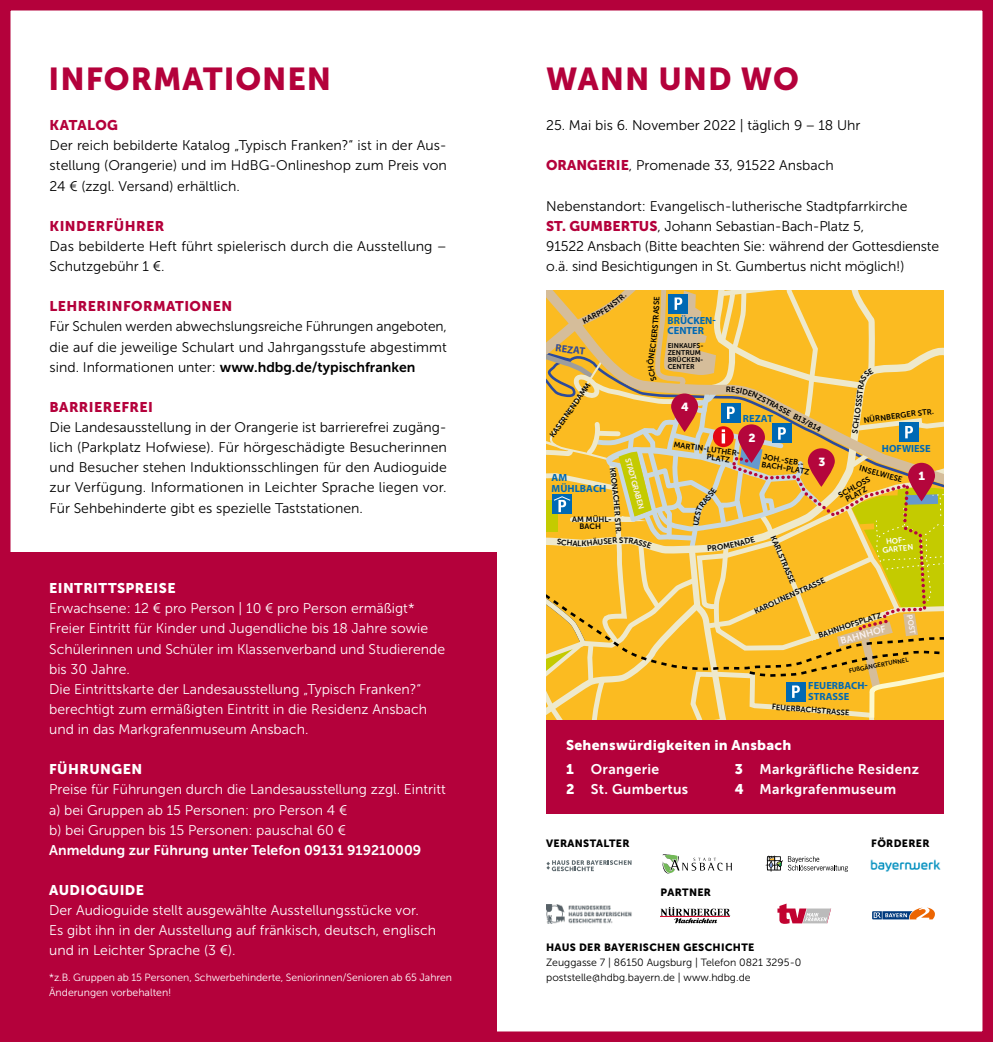
<style>
.page{position:relative;width:993px;height:1042px;background:#fff}
.page>*{position:absolute;margin:0;border:0;box-sizing:border-box;transform-origin:0 0}
.t1{font:31.5px "Museo Sans 900";letter-spacing:.03em;color:#b4013b}
.t2{font:14px/20.1px "Museo Sans 300";color:#000}
.t3{font:14px/20.1px "Museo Sans 300";color:#fff}
.t4{font:14px/20.1px "Museo Sans 700";letter-spacing:.02em;color:#fff}
.t5{font:14px "Museo Sans 900";letter-spacing:.025em;color:#fff}
.t6{font:14px "Museo Sans 900";letter-spacing:.03em;color:#b4013b}
.t7{font:14px "Museo Sans 700";color:#000}
.t8{font:14px "Museo Sans 700";color:#fff}
.t9{font:11.72px "Museo Sans 900";color:#fff}
.t10{font:10.5px/14.9px "Museo Sans 300";color:#fff}
.t11{font:10.5px/14.7px "Museo Sans 300";color:#000}
.t12{font:10.5px "Museo Sans 900";letter-spacing:.03em;color:#000}
.t13{font:700 10.33px/10.3px "Myriad Pro";color:#0069b4}
.t14{font:700 10.33px "Myriad Pro";color:#304a9a}
.t15{font:9.45px "Museo Sans 700";color:#f9f1f2}
.t16{font:7.7px/7.4px "Museo Sans 700";letter-spacing:-.005em;color:#000;text-align:center}
.t17{font:7.7px "Museo Sans 700";color:#f9f1f2}
.t18{font:7.7px "Museo Sans 700";color:#fff}
.t19{font:7px/7px "Museo Sans 700";color:#000}
.t20{font:6.12px "Museo Sans 700";color:#000}
.s1{font-family:"Museo Sans 300"}
.s2{font-family:"Museo Sans 900";color:#b4013b}
.s3{font-family:"Museo Sans 900"}
</style>
<div class="page">
<div style="left:9px;top:553px;width:487px;height:489px;background:#b4013b"></div>
<div style="left:0;top:0;width:992px;height:1042px;border:10px solid #b4013b"></div>
<hr style="left:991px;top:0;width:1px;height:1042px;background:#b4013b">
<svg style="left:546px;top:860px;width:85px;height:11px"></svg>
<svg style="left:662px;top:854px;width:69px;height:20px"></svg>
<svg style="left:765px;top:855px;width:82px;height:17px"></svg>
<img style="left:546px;top:905px;width:86px;height:18px">
<svg style="left:872px;top:907px;width:63px;height:13px"></svg>
<div style="left:546px;top:720px;width:397px;height:94px;background:#b4013b"></div>
<svg style="left:660px;top:907px;width:70px;height:16px"></svg>
<img style="left:870px;top:859px;width:71px;height:13px">
<svg style="left:777px;top:903px;width:53px;height:21px"></svg>
<svg style="left:546px;top:291px;width:397px;height:429px;background:#ebbc46"></svg>
<h1 class="t1" style="left:49px;top:61px;width:284px">INFORMATIONEN</h1>
<p class="t6" style="left:50px;top:117px;width:70px">KATALOG</p>
<p class="t2" style="left:50px;top:135px;width:398px;text-align:justify">Der reich bebilderte Katalog „Typisch Franken?“ ist in der Aus&shy;stellung (Orangerie) und im HdBG-Onlineshop zum Preis von 24 € (zzgl. Versand) erhältlich.</p>
<p class="t6" style="left:50px;top:218px;width:116px">KINDERFÜHRER</p>
<p class="t2" style="left:50px;top:236px;width:399px">Das bebilderte Heft führt spielerisch durch die Ausstellung –<br>Schutzgebühr 1 €.</p>
<p class="t6" style="left:50px;top:298px;width:184px">LEHRERINFORMATIONEN</p>
<p class="t2" style="left:50px;top:317px;width:398px">Für Schulen werden abwechslungsreiche Führungen angeboten, die auf die jeweilige Schulart und Jahrgangsstufe abgestimmt</p>
<p class="t7" style="left:50px;top:359px;width:367px"><span class="s1">sind. Informationen unter:</span> www.hdbg.de/typischfranken</p>
<p class="t6" style="left:50px;top:399px;width:105px">BARRIEREFREI</p>
<p class="t2" style="left:50px;top:417px;width:399px;text-align:justify">Die Landesausstellung in der Orangerie ist barrierefrei zugäng&shy;lich (Parkplatz Hofwiese). Für hörgeschädigte Besucherinnen und Besucher stehen Induktionsschlingen für den Audioguide zur Verfügung. Informationen in Leichter Sprache liegen vor.<br>Für Sehbehinderte gibt es spezielle Taststationen.</p>
<p class="t5" style="left:49px;top:580px;width:128px">EINTRITTSPREISE</p>
<p class="t3" style="left:49px;top:598px;width:397px">Erwachsene: 12 € pro Person | 10 € pro Person ermäßigt* Freier Eintritt für Kinder und Jugendliche bis 18 Jahre sowie Schülerinnen und Schüler im Klassenverband und Studierende bis 30 Jahre.<br>Die Eintrittskarte der Landesausstellung „Typisch Franken?“ berechtigt zum ermäßigten Eintritt in die Residenz Ansbach und in das Markgrafenmuseum Ansbach.</p>
<p class="t5" style="left:49px;top:761px;width:94px">FÜHRUNGEN</p>
<p class="t3" style="left:49px;top:779px;width:398px">Preise für Führungen durch die Landesausstellung zzgl. Eintritt a) bei Gruppen ab 15 Personen: pro Person 4 €<br>b) bei Gruppen bis 15 Personen: pauschal 60 €</p>
<p class="t8" style="left:49px;top:842px;width:373px">Anmeldung zur Führung unter Telefon 09131 919210009</p>
<p class="t5" style="left:49px;top:882px;width:96px">AUDIOGUIDE</p>
<p class="t3" style="left:49px;top:900px;width:388px">Der Audioguide stellt ausgewählte Ausstellungsstücke vor.<br>Es gibt ihn in der Ausstellung auf fränkisch, deutsch, englisch und in Leichter Sprache (3 €).</p>
<p class="t10" style="left:49px;top:970px;width:404px">*z.B. Gruppen ab 15 Personen, Schwerbehinderte, Seniorinnen/Senioren ab 65 Jahren<br>Änderungen vorbehalten!</p>
<h1 class="t1" style="left:546px;top:61px;width:254px">WANN UND WO</h1>
<p class="t2" style="left:546px;top:115px;width:316px">25. Mai bis 6. November 2022 | täglich 9 – 18 Uhr</p>
<p class="t2" style="left:546px;top:156px;width:289px"><span class="s2">ORANGERIE</span>, Promenade 33, 91522 Ansbach</p>
<p class="t2" style="left:546px;top:196px;width:394px">Nebenstandort: Evangelisch-lutherische Stadtpfarrkirche<br><span class="s2">ST. GUMBERTUS</span>, Johann Sebastian-Bach-Platz 5,<br>91522 Ansbach (Bitte beachten Sie: während der Gottesdienste o.ä. sind Besichtigungen in St. Gumbertus nicht möglich!)</p>
<p class="t14" style="left:556px;top:341px;width:31px;rotate:6deg">REZAT</p>
<p class="t16" style="left:557px;top:422px;width:52px;rotate:-55deg">ERNENDAMM</p>
<p class="t17" style="left:631px;top:457px;width:55px;rotate:75deg">STADTGRABEN</p>
<p class="t16" style="left:616px;top:467px;width:34px;rotate:83deg">KRONAC</p>
<p class="t16" style="left:620px;top:500px;width:35px;rotate:86deg">HER STR.</p>
<p class="t13" style="left:551px;top:472px;width:56px">AM<br>MÜHLBACH</p>
<p class="t16" style="left:572px;top:515px;width:41px">AM MÜHL-<br>BACH</p>
<p class="t13" style="left:667px;top:315px;width:50px">BRÜCKEN-<br>CENTER</p>
<p class="t19" style="left:667px;top:342px;width:37px">EINKAUFS-<br>ZENTRUM<br>BRÜCKEN-<br>CENTER</p>
<p class="t9" style="left:680px;top:400px;width:9px">4</p>
<p class="t16" style="left:674px;top:441px;width:26px;rotate:7deg">MARTI</p>
<p class="t16" style="left:780px;top:404px;width:49px;rotate:28deg">SSE B13/B14</p>
<p class="t13" style="left:742px;top:413px;width:32px">REZAT</p>
<p class="t9" style="left:748px;top:431px;width:9px">2</p>
<p class="t16" style="left:707px;top:445px;width:35px;rotate:7deg">LUTHER-</p>
<p class="t16" style="left:707px;top:453px;width:25px;rotate:7deg">PLATZ</p>
<p class="t16" style="left:763px;top:453px;width:43px;rotate:10deg">JOH.-SEB.-</p>
<p class="t16" style="left:762px;top:461px;width:50px;rotate:9deg">BACH-PLATZ</p>
<p class="t9" style="left:818px;top:455px;width:8px">3</p>
<p class="t16" style="left:853px;top:413px;width:25px;rotate:-83deg">OSSST</p>
<p class="t16" style="left:862px;top:417px;width:49px;rotate:-8deg">NÜRNBERGE</p>
<p class="t16" style="left:917px;top:409px;width:18px;rotate:-7deg">STR.</p>
<p class="t16" style="left:850px;top:433px;width:22px;rotate:-82deg">SCHL</p>
<p class="t13" style="left:881px;top:442px;width:50px">HOFWIESE</p>
<p class="t16" style="left:860px;top:464px;width:32px;rotate:15deg">INSELWI</p>
<p class="t16" style="left:837px;top:492px;width:36px;rotate:-28deg">SCHLOSS</p>
<p class="t16" style="left:843px;top:496px;width:25px;rotate:-27deg">PLATZ</p>
<p class="t9" style="left:918px;top:469px;width:8px">1</p>
<p class="t16" style="left:776px;top:534px;width:53px;rotate:67deg">KARLSTRASSE</p>
<p class="t16" style="left:733px;top:541px;width:23px;rotate:-16deg">NADE</p>
<p class="t18" style="left:885px;top:537px;width:22px;rotate:-7deg">HOF-</p>
<p class="t18" style="left:881px;top:546px;width:33px;rotate:-6deg">GARTEN</p>
<p class="t16" style="left:801px;top:586px;width:25px;rotate:-25deg">RASSE</p>
<p class="t16" style="left:753px;top:608px;width:40px;rotate:-24deg">KAROLINE</p>
<p class="t16" style="left:862px;top:617px;width:20px;rotate:-17deg">LATZ</p>
<p class="t15" style="left:838px;top:636px;width:35px;rotate:-16deg">BAHNH</p>
<p class="t20" style="left:848px;top:667px;width:62px;rotate:-11deg">FUßGÄNGERTUNNEL</p>
<p class="t16" style="left:817px;top:632px;width:36px;rotate:-19deg">BAHNHO</p>
<p class="t13" style="left:808px;top:679px;width:61px;line-height:11.2px">FEUERBACH-<br>STRASSE</p>
<p class="t16" style="left:771px;top:703px;width:47px;rotate:4deg">FEUERBACH</p>
<p class="t16" style="left:826px;top:707px;width:25px;rotate:4deg">RASSE</p>
<p class="t5" style="left:566px;top:737px;width:227px">Sehenswürdigkeiten in Ansbach</p>
<p class="t4" style="left:566px;top:759px;width:124px"><span class="s3">1</span> Orangerie<br><span class="s3">2</span> St. Gumbertus</p>
<p class="t4" style="left:734px;top:759px;width:186px"><span class="s3">3</span> Markgräfliche Residenz<br><span class="s3">4</span> Markgrafenmuseum</p>
<p class="t12" style="left:546px;top:837px;width:85px">VERANSTALTER</p>
<p class="t12" style="left:871px;top:837px;width:60px">FÖRDERER</p>
<p class="t12" style="left:660px;top:887px;width:52px">PARTNER</p>
<p class="t12" style="left:546px;top:941px;width:210px">HAUS DER BAYERISCHEN GESCHICHTE</p>
<p class="t11" style="left:546px;top:955px;width:257px">Zeuggasse 7 | 86150 Augsburg | Telefon 0821 3295-0 poststelle@hdbg.bayern.de | www.hdbg.de</p>
</div>
